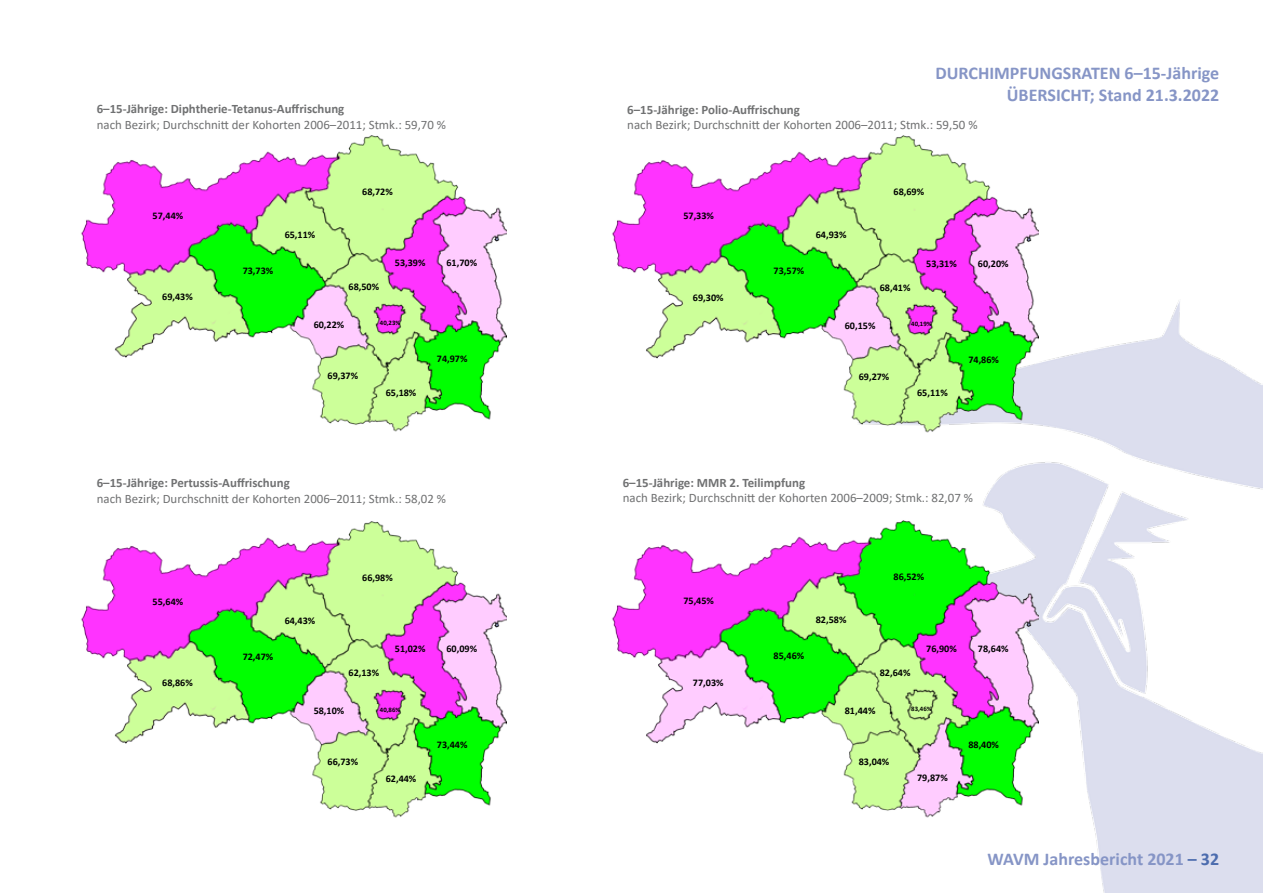
<style>
.page{position:relative;width:1263px;height:893px;background:#fff}
.page>*{position:absolute;margin:0;border:0;box-sizing:border-box;transform-origin:0 0}
.t1{font:700 18px/21.6px "Calibri";color:#8695c6;text-align:right}
.t2{font:12.9px "Calibri";color:#707172}
.t3{font:700 12.9px "Calibri";color:#707172}
.t4{font:700 10.2px "Calibri";color:#000}
.t5{font:700 6.75px "Calibri";color:#000}
.s1{color:#4c6cae}
</style>
<div class="page">
<img style="left:1015px;top:301px;width:248px;height:592px">
<img style="left:81px;top:135px;width:425px;height:297px">
<img style="left:612px;top:135px;width:426px;height:300px">
<img style="left:612px;top:469px;width:426px;height:351px">
<img style="left:81px;top:521px;width:425px;height:297px">
<p class="t3" style="left:97px;top:100px;width:249px">6–15-Jährige: Diphtherie-Tetanus-Auffrischung</p>
<p class="t2" style="left:97px;top:116px;width:351px">nach Bezirk; Durchschnitt der Kohorten 2006–2011; Stmk.: 59,70 %</p>
<h1 class="t1" style="left:935px;top:62px;width:285px">DURCHIMPFUNGSRATEN 6–15-Jährige<br>ÜBERSICHT; Stand 21.3.2022</h1>
<p class="t3" style="left:627px;top:100px;width:174px">6–15-Jährige: Polio-Auffrischung</p>
<p class="t2" style="left:627px;top:116px;width:352px">nach Bezirk; Durchschnitt der Kohorten 2006–2011; Stmk.: 59,50 %</p>
<p class="t4" style="left:362px;top:184px;width:32px">68,72%</p>
<p class="t4" style="left:893px;top:184px;width:32px">68,69%</p>
<p class="t4" style="left:153px;top:208px;width:32px">57,44%</p>
<p class="t4" style="left:683px;top:208px;width:32px">57,33%</p>
<p class="t4" style="left:285px;top:227px;width:32px">65,11%</p>
<p class="t4" style="left:816px;top:228px;width:32px">64,93%</p>
<p class="t4" style="left:243px;top:263px;width:32px">73,73%</p>
<p class="t4" style="left:395px;top:256px;width:32px">53,39%</p>
<p class="t4" style="left:446px;top:256px;width:32px">61,70%</p>
<p class="t4" style="left:774px;top:264px;width:32px">73,57%</p>
<p class="t4" style="left:926px;top:256px;width:32px">53,31%</p>
<p class="t4" style="left:978px;top:256px;width:32px">60,20%</p>
<p class="t4" style="left:162px;top:290px;width:32px">69,43%</p>
<p class="t4" style="left:349px;top:279px;width:32px">68,50%</p>
<p class="t4" style="left:693px;top:290px;width:32px">69,30%</p>
<p class="t4" style="left:880px;top:280px;width:32px">68,41%</p>
<p class="t4" style="left:314px;top:317px;width:32px">60,22%</p>
<p class="t5" style="left:380px;top:318px;width:22px">40,23%</p>
<p class="t4" style="left:845px;top:318px;width:32px">60,15%</p>
<p class="t5" style="left:911px;top:319px;width:22px">40,19%</p>
<p class="t4" style="left:437px;top:351px;width:32px">74,97%</p>
<p class="t4" style="left:968px;top:352px;width:32px">74,86%</p>
<p class="t4" style="left:328px;top:368px;width:32px">69,37%</p>
<p class="t4" style="left:859px;top:369px;width:32px">69,27%</p>
<p class="t4" style="left:386px;top:385px;width:32px">65,18%</p>
<p class="t4" style="left:917px;top:386px;width:32px">65,11%</p>
<p class="t3" style="left:97px;top:474px;width:195px">6–15-Jährige: Pertussis-Auffrischung</p>
<p class="t2" style="left:97px;top:490px;width:351px">nach Bezirk; Durchschnitt der Kohorten 2006–2011; Stmk.: 58,02 %</p>
<p class="t3" style="left:623px;top:473px;width:184px">6–15-Jährige: MMR 2. Teilimpfung</p>
<p class="t2" style="left:623px;top:489px;width:352px">nach Bezirk; Durchschnitt der Kohorten 2006–2009; Stmk.: 82,07 %</p>
<p class="t4" style="left:362px;top:570px;width:32px">66,98%</p>
<p class="t4" style="left:893px;top:569px;width:32px">86,52%</p>
<p class="t4" style="left:153px;top:594px;width:32px">55,64%</p>
<p class="t4" style="left:683px;top:593px;width:32px">75,45%</p>
<p class="t4" style="left:285px;top:613px;width:32px">64,43%</p>
<p class="t4" style="left:816px;top:613px;width:32px">82,58%</p>
<p class="t4" style="left:243px;top:649px;width:32px">72,47%</p>
<p class="t4" style="left:395px;top:642px;width:32px">51,02%</p>
<p class="t4" style="left:446px;top:642px;width:32px">60,09%</p>
<p class="t4" style="left:774px;top:649px;width:32px">85,46%</p>
<p class="t4" style="left:926px;top:641px;width:32px">76,90%</p>
<p class="t4" style="left:978px;top:641px;width:32px">78,64%</p>
<p class="t4" style="left:162px;top:676px;width:32px">68,86%</p>
<p class="t4" style="left:349px;top:666px;width:32px">62,13%</p>
<p class="t4" style="left:693px;top:675px;width:32px">77,03%</p>
<p class="t4" style="left:880px;top:665px;width:32px">82,64%</p>
<p class="t4" style="left:314px;top:703px;width:32px">58,10%</p>
<p class="t5" style="left:380px;top:705px;width:22px">40,86%</p>
<p class="t4" style="left:845px;top:703px;width:32px">81,44%</p>
<p class="t5" style="left:911px;top:704px;width:22px">83,46%</p>
<p class="t4" style="left:437px;top:737px;width:32px">73,44%</p>
<p class="t4" style="left:968px;top:737px;width:32px">88,40%</p>
<p class="t4" style="left:328px;top:755px;width:32px">66,73%</p>
<p class="t4" style="left:859px;top:754px;width:32px">83,04%</p>
<p class="t4" style="left:386px;top:771px;width:32px">62,44%</p>
<p class="t4" style="left:917px;top:771px;width:32px">79,87%</p>
<h1 class="t1" style="left:988px;top:848px;width:233px">WAVM Jahresbericht 2021 <span class="s1">– 32</span></h1>
</div>
